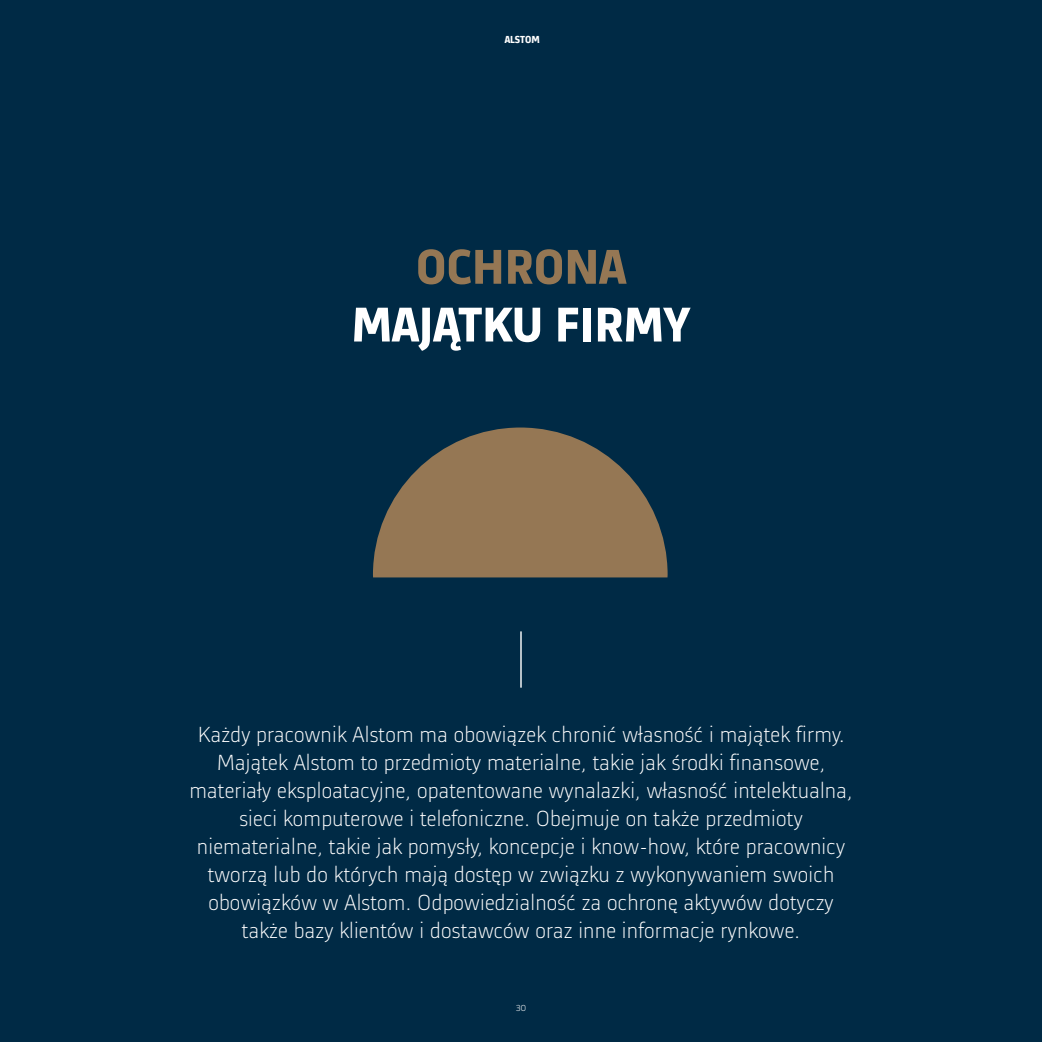
<style>
.page{position:relative;width:1042px;height:1042px;background:#002a45}
.page>*{position:absolute;margin:0;border:0;box-sizing:border-box;transform-origin:0 0}
.T0{font:700 50.75px "Alstom";color:#fff}
.T0-2{font:700 50.75px "Alstom";color:#957754}
.t1{font:300 22.75px/28px "Alstom";letter-spacing:.01em;color:#fff;text-align:center}
.t2{font:700 10.5px "Alstom";color:#fff}
.t3{font:300 10.5px "Alstom";color:#fff}
</style>
<div class="page">
<hr style="left:520px;top:631px;width:2px;height:56px;background:#fff">
<svg style="left:373px;top:427px;width:294px;height:150px;fill:#957754"></svg>
<p class="t2" style="left:505px;top:32px;width:37px">ALSTOM</p>
<p class="T0-2" style="left:416px;top:232px;width:212px">OCHRONA</p>
<p class="T0" style="left:352px;top:290px;width:340px">MAJĄTKU FIRMY</p>
<p class="t1" style="left:189px;top:718px;width:665px">Każdy pracownik Alstom ma obowiązek chronić własność i majątek firmy.<br>Majątek Alstom to przedmioty materialne, takie jak środki finansowe, materiały eksploatacyjne, opatentowane wynalazki, własność intelektualna, sieci komputerowe i telefoniczne. Obejmuje on także przedmioty niematerialne, takie jak pomysły, koncepcje i know-how, które pracownicy tworzą lub do których mają dostęp w związku z wykonywaniem swoich obowiązków w Alstom. Odpowiedzialność za ochronę aktywów dotyczy także bazy klientów i dostawców oraz inne informacje rynkowe.</p>
<p class="t3" style="left:516px;top:1000px;width:12px">30</p>
</div>
